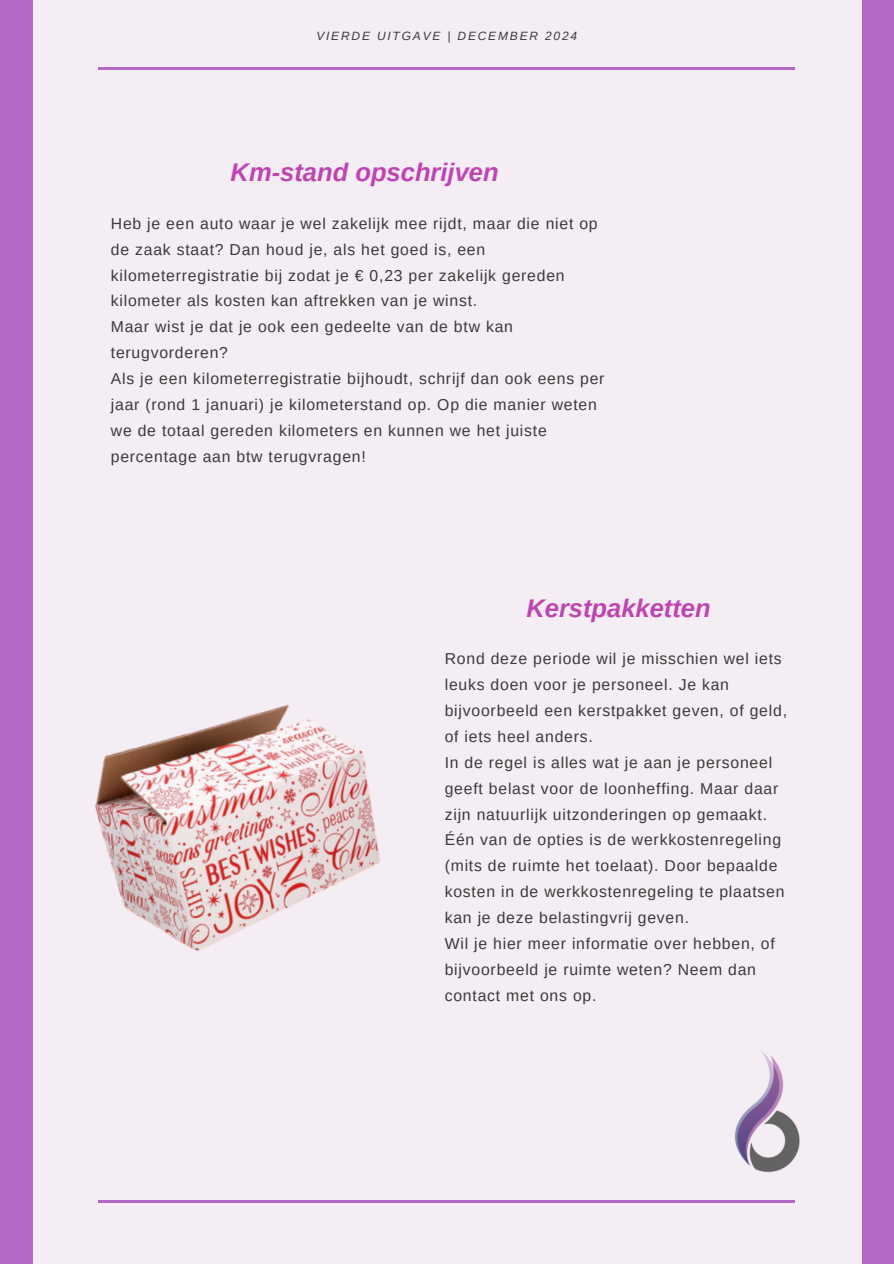
<style>
.page{position:relative;width:894px;height:1264px;background:#fff}
.page>*{position:absolute;margin:0;border:0;box-sizing:border-box;transform-origin:0 0}
.t1{font:italic 700 25.5px "Arimo";color:#bf44b3}
.t2{font:15.75px/25.8px "Arimo";letter-spacing:.05em;color:#3a3a3a}
.t3{font:italic 12px "Arimo";letter-spacing:.15em;color:#3a3a3a}
</style>
<div class="page">
<div style="left:0;top:0;width:893px;height:1263px;background:#f4edf3"></div>
<hr style="left:98px;top:67px;width:697px;height:2px;background:#b368c6">
<div style="left:861px;top:0;width:32px;height:1263px;background:#b368c6"></div>
<div style="left:0;top:0;width:33px;height:1263px;background:#b368c6"></div>
<hr style="left:98px;top:1200px;width:697px;height:2px;background:#b368c6">
<img style="left:734px;top:1052px;width:66px;height:121px">
<img style="left:95px;top:704px;width:285px;height:247px">
<p class="t3" style="left:316px;top:29px;width:262px">VIERDE UITGAVE | DECEMBER 2024</p>
<h2 class="t1" style="left:230px;top:158px;width:269px">Km-stand opschrijven</h2>
<h1 class="t2" style="left:111px;top:210px;width:495px">Heb je een auto waar je wel zakelijk mee rijdt, maar die niet op de zaak staat? Dan houd je, als het goed is, een kilometerregistratie bij zodat je € 0,23 per zakelijk gereden kilometer als kosten kan aftrekken van je winst.<br>Maar wist je dat je ook een gedeelte van de btw kan terugvorderen?<br>Als je een kilometerregistratie bijhoudt, schrijf dan ook eens per jaar (rond 1 januari) je kilometerstand op. Op die manier weten we de totaal gereden kilometers en kunnen we het juiste percentage aan btw terugvragen!</h1>
<p class="t1" style="left:526px;top:593px;width:186px">Kerstpakketten</p>
<p class="t2" style="left:444px;top:646px;width:344px">Rond deze periode wil je misschien wel iets leuks doen voor je personeel. Je kan bijvoorbeeld een kerstpakket geven, of geld, of iets heel anders.<br>In de regel is alles wat je aan je personeel geeft belast voor de loonheffing. Maar daar zijn natuurlijk uitzonderingen op gemaakt.<br>Één van de opties is de werkkostenregeling (mits de ruimte het toelaat). Door bepaalde kosten in de werkkostenregeling te plaatsen kan je deze belastingvrij geven.<br>Wil je hier meer informatie over hebben, of bijvoorbeeld je ruimte weten? Neem dan contact met ons op.</p>
</div>
